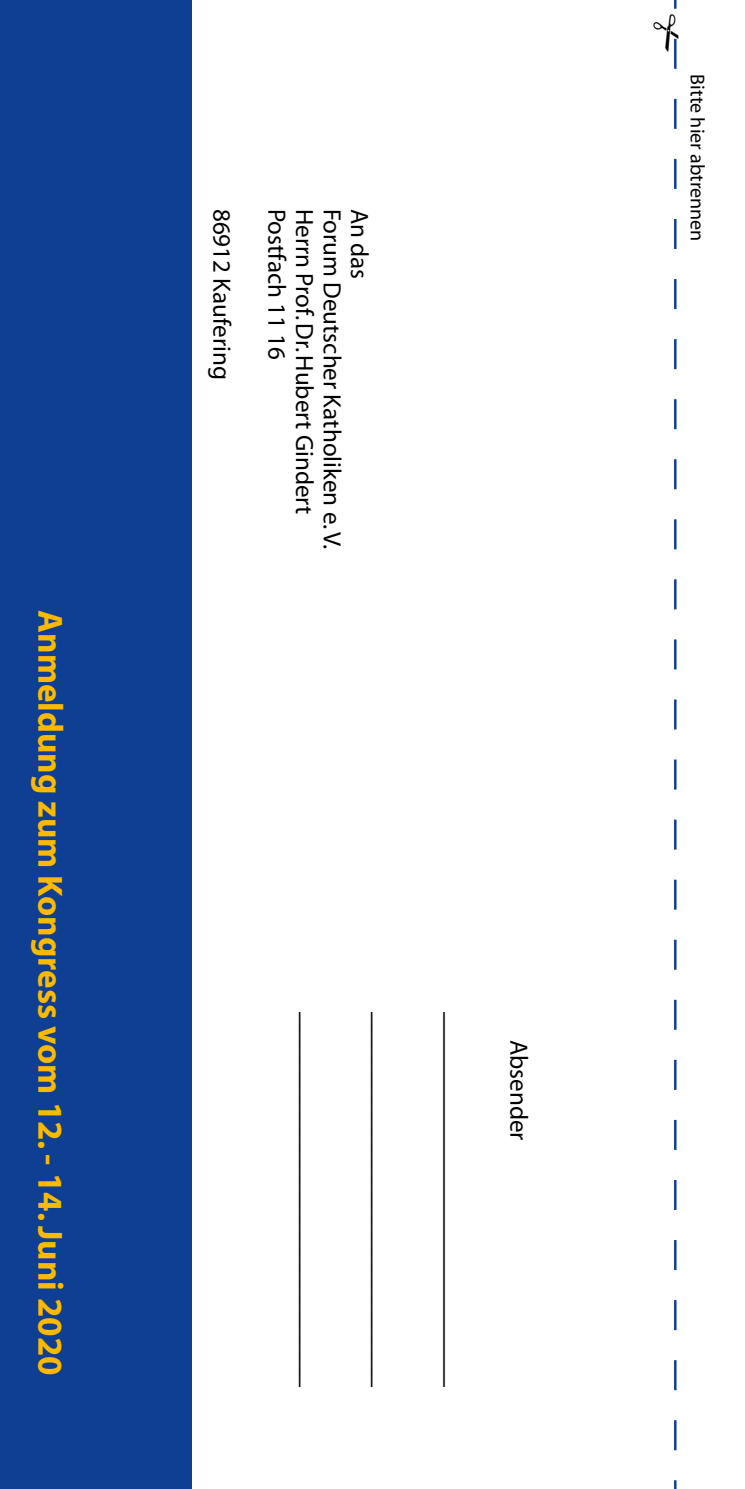
<style>
.page{position:relative;width:745px;height:1489px;background:#fff}
.page>*{position:absolute;margin:0;border:0;box-sizing:border-box;transform-origin:0 0}
.t1{font:700 35px "Myriad";color:#fbb900}
.t2{font:30px "Times";color:#000}
.t3{font:25px "Myriad";color:#000}
.t4{font:20px "Myriad";color:#000}
</style>
<div class="page">
<div style="left:0;top:0;width:191px;height:1488px;background:#0f3f93"></div>
<svg style="left:674px;top:0;width:3px;height:1488px"></svg>
<h1 class="t1" style="left:68px;top:610px;width:766px;rotate:90deg">Anmeldung zum Kongress vom 12. - 14. Juni 2020</h1>
<p class="t3" style="left:234px;top:209px;width:172px;rotate:90deg">86912 Kaufering</p>
<p class="t3" style="left:289px;top:209px;width:152px;rotate:90deg">Postfach 11 16</p>
<p class="t3" style="left:317px;top:209px;width:307px;rotate:90deg">Herrn Prof. Dr. Hubert Gindert</p>
<p class="t3" style="left:344px;top:209px;width:342px;rotate:90deg">Forum Deutscher Katholiken e. V.</p>
<p class="t3" style="left:372px;top:209px;width:72px;rotate:90deg">An das</p>
<p class="t2" style="left:329px;top:1011px;width:376px;rotate:90deg">_________________________</p>
<p class="t2" style="left:401px;top:1011px;width:376px;rotate:90deg">_________________________</p>
<p class="t2" style="left:473px;top:1011px;width:376px;rotate:90deg">_________________________</p>
<p class="t3" style="left:531px;top:1039px;width:102px;rotate:90deg">Absender</p>
<p class="t4" style="left:707px;top:74px;width:168px;rotate:90deg">Bitte hier abtrennen</p>
</div>
